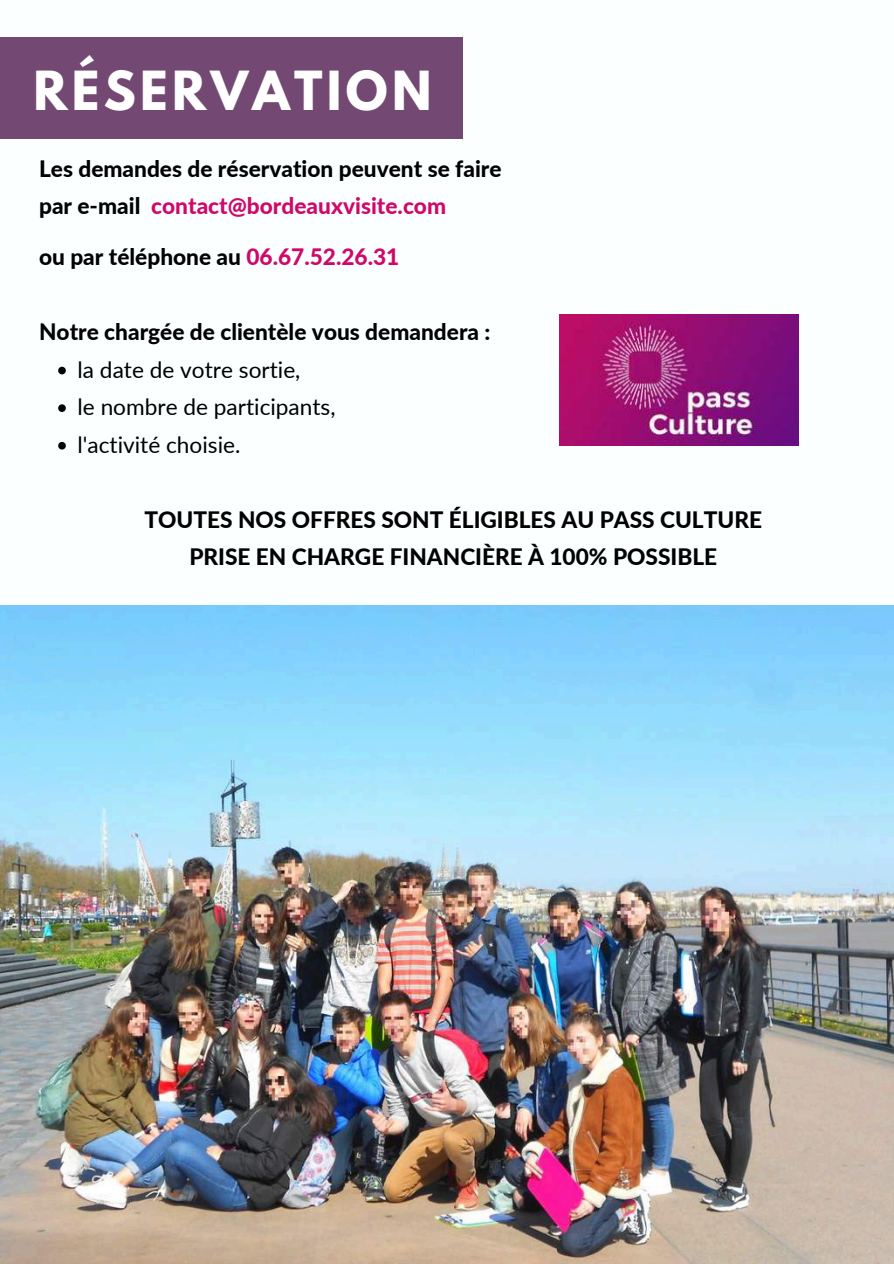
<style>
.page{position:relative;width:894px;height:1264px;background:#fff}
.page>*{position:absolute;margin:0;border:0;box-sizing:border-box;transform-origin:0 0}
.t1{font:700 47.7px "League Spartan";letter-spacing:.09em;color:#fff}
.t2{font:800 22.65px/37.5px "Lato";color:#000}
.t3{font:22.65px/37.5px "Lato";color:#000}
.s1{color:#cf086a}
</style>
<div class="page">
<div style="left:0;top:0;width:893px;height:1263px;background:#fbffff"></div>
<div style="left:0;top:38px;width:462px;height:101px;background:#734974"></div>
<svg style="left:58px;top:367px;width:8px;height:7px"></svg>
<svg style="left:58px;top:404px;width:8px;height:8px"></svg>
<svg style="left:58px;top:442px;width:8px;height:7px"></svg>
<img style="left:0;top:606px;width:893px;height:657px">
<img style="left:559px;top:315px;width:239px;height:130px">
<h1 class="t1" style="left:33px;top:67px;width:399px">RÉSERVATION</h1>
<p class="t2" style="left:39px;top:149px;width:464px">Les demandes de réservation peuvent se faire par e-mail <span class="s1">contact@bordeauxvisite.com</span></p>
<p class="t2" style="left:39px;top:237px;width:362px">ou par téléphone au <span class="s1">06.67.52.26.31</span></p>
<p class="t2" style="left:39px;top:312px;width:452px">Notre chargée de clientèle vous demandera :</p>
<p class="t3" style="left:78px;top:350px;width:259px">la date de votre sortie,<br>le nombre de participants, l'activité choisie.</p>
<p class="t2" style="left:144px;top:500px;width:618px;text-align:center">TOUTES NOS OFFRES SONT ÉLIGIBLES AU PASS CULTURE<br>PRISE EN CHARGE FINANCIÈRE À 100% POSSIBLE</p>
</div>
